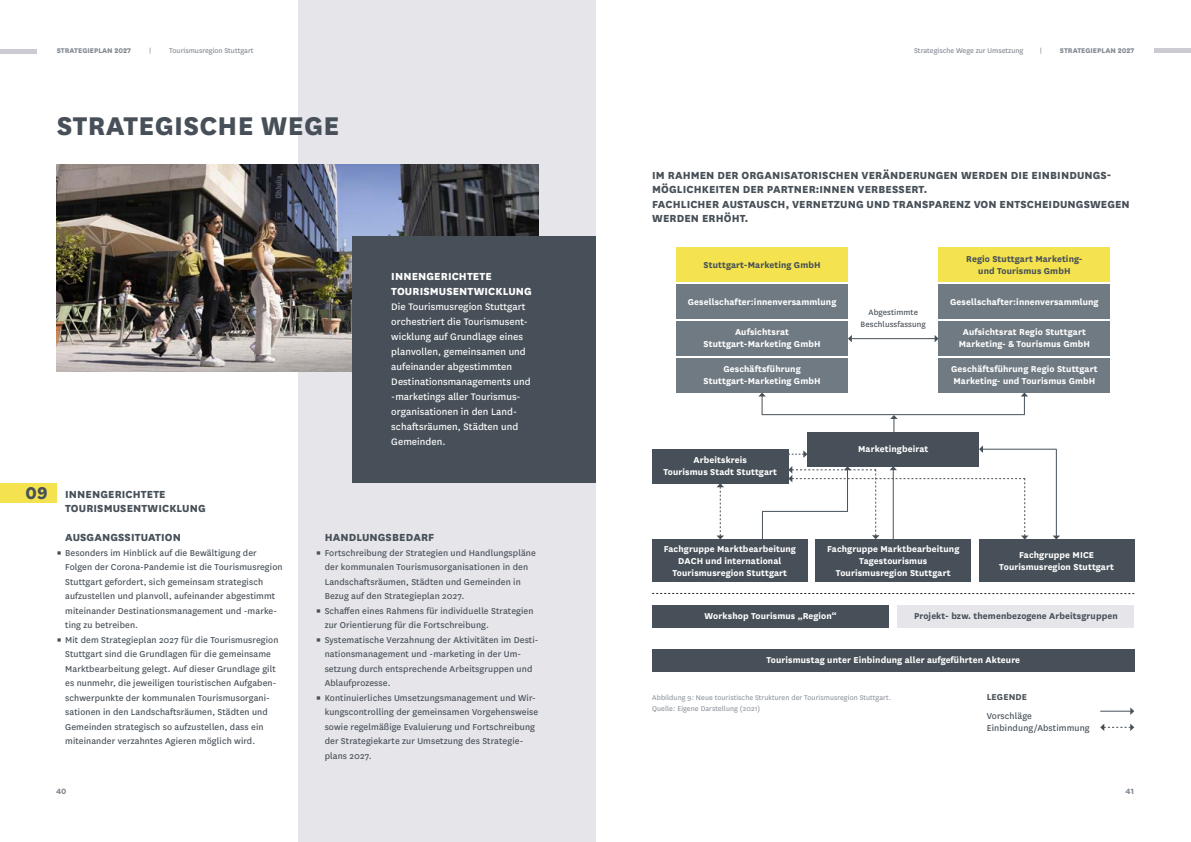
<style>
.page{position:relative;width:1191px;height:842px;background:#fff}
.page>*{position:absolute;margin:0;border:0;box-sizing:border-box;transform-origin:0 0}
.t1{font:800 30px "National";letter-spacing:.01em;color:#475058}
.t2{font:800 20px "National";color:#475058}
.t3{font:800 12px/14.5px "National";letter-spacing:.01em;color:#475058}
.t4{font:800 12px/14.5px "National";letter-spacing:.01em;color:#fff}
.t5{font:11px/15px "National";letter-spacing:.005em;color:#fff}
.t6{font:10px/14.5px "National";letter-spacing:.01em;color:#475058}
.t7{font:700 10px/12px "National";letter-spacing:.01em;color:#fff;text-align:center}
.t8{font:700 10px/12px "National";letter-spacing:.01em;color:#475058;text-align:center}
.t9{font:9px/12px "National";letter-spacing:.01em;color:#475058;text-align:center}
.t10{font:800 9px "National";color:#838a93}
.t11{font:8px/11px "National";letter-spacing:.01em;color:#838a93}
.t12{font:8px "National";color:#838a93}
.t13{font:800 8px "National";color:#838a93}
</style>
<div class="page">
<div style="left:298px;top:0;width:297px;height:842px;background:#e6e5ea"></div>
<div style="left:1154px;top:48px;width:37px;height:5px;background:#cccbd4"></div>
<hr style="left:0;top:49px;width:37px;height:4px;background:#cccbd4">
<div style="left:0;top:483px;width:57px;height:20px;background:#f4e34f"></div>
<img style="left:57px;top:164px;width:482px;height:207px">
<div style="left:351px;top:237px;width:244px;height:246px;background:#475058"></div>
<hr style="left:1100px;top:711px;width:30px;height:1px;background:#475058">
<svg style="left:1130px;top:707px;width:4px;height:8px"></svg>
<svg style="left:1100px;top:723px;width:34px;height:8px"></svg>
<div style="left:676px;top:248px;width:172px;height:34px;background:#f4e34f"></div>
<div style="left:676px;top:285px;width:172px;height:34px;background:#707a82"></div>
<div style="left:676px;top:322px;width:172px;height:34px;background:#707a82"></div>
<div style="left:676px;top:358px;width:172px;height:34px;background:#707a82"></div>
<div style="left:938px;top:248px;width:172px;height:34px;background:#f4e34f"></div>
<div style="left:938px;top:285px;width:172px;height:34px;background:#707a82"></div>
<div style="left:938px;top:322px;width:172px;height:34px;background:#707a82"></div>
<div style="left:938px;top:358px;width:172px;height:34px;background:#707a82"></div>
<div style="left:807px;top:432px;width:172px;height:34px;background:#475058"></div>
<div style="left:652px;top:449px;width:136px;height:34px;background:#475058"></div>
<div style="left:652px;top:540px;width:155px;height:42px;background:#475058"></div>
<div style="left:979px;top:540px;width:155px;height:42px;background:#475058"></div>
<div style="left:815px;top:540px;width:156px;height:42px;background:#475058"></div>
<div style="left:652px;top:605px;width:237px;height:23px;background:#475058"></div>
<div style="left:897px;top:605px;width:237px;height:23px;background:#e6e5ea"></div>
<svg style="left:788px;top:450px;width:19px;height:8px"></svg>
<svg style="left:758px;top:392px;width:8px;height:22px"></svg>
<svg style="left:1020px;top:392px;width:8px;height:23px"></svg>
<hr style="left:761px;top:414px;width:263px;height:1px;background:#475058">
<svg style="left:890px;top:415px;width:7px;height:17px"></svg>
<svg style="left:716px;top:483px;width:8px;height:57px"></svg>
<hr style="left:1056px;top:449px;width:1px;height:87px;background:#475058">
<svg style="left:1052px;top:536px;width:8px;height:4px"></svg>
<hr style="left:982px;top:449px;width:74px;height:1px;background:#475058">
<svg style="left:979px;top:445px;width:4px;height:8px"></svg>
<svg style="left:762px;top:512px;width:1px;height:28px"></svg>
<hr style="left:762px;top:511px;width:85px;height:1px;background:#475058">
<svg style="left:788px;top:466px;width:240px;height:74px"></svg>
<svg style="left:652px;top:593px;width:482px;height:1px"></svg>
<hr style="left:851px;top:338px;width:84px;height:1px;background:#475058">
<svg style="left:848px;top:335px;width:4px;height:7px"></svg>
<svg style="left:934px;top:335px;width:4px;height:7px"></svg>
<div style="left:652px;top:649px;width:482px;height:23px;background:#475058"></div>
<p class="t13" style="left:57px;top:45px;width:76px">STRATEGIEPLAN 2027</p>
<p class="t12" style="left:149px;top:46px;width:4px">|</p>
<p class="t12" style="left:169px;top:46px;width:86px">Tourismusregion Stuttgart</p>
<p class="t12" style="left:914px;top:46px;width:111px">Strategische Wege zur Umsetzung</p>
<p class="t12" style="left:1039px;top:46px;width:4px">|</p>
<p class="t13" style="left:1059px;top:45px;width:76px">STRATEGIEPLAN 2027</p>
<h1 class="t1" style="left:57px;top:104px;width:284px">STRATEGISCHE WEGE</h1>
<p class="t3" style="left:652px;top:167px;width:479px">IM RAHMEN DER ORGANISATORISCHEN VERÄNDERUNGEN WERDEN DIE EINBINDUNGS-MÖGLICHKEITEN DER PARTNER:INNEN VERBESSERT.<br>FACHLICHER AUSTAUSCH, VERNETZUNG UND TRANSPARENZ VON ENTSCHEIDUNGSWEGEN WERDEN ERHÖHT.</p>
<h2 class="t2" style="left:26px;top:479px;width:24px">09</h2>
<p class="t3" style="left:65px;top:486px;width:142px">INNENGERICHTETE<br>TOURISMUSENTWICKLUNG</p>
<p class="t3" style="left:65px;top:529px;width:117px">AUSGANGSSITUATION</p>
<p class="t6" style="left:65px;top:545px;width:219px;text-indent:-8px">▪ Besonders im Hinblick auf die Bewältigung der Folgen der Corona-Pandemie ist die Tourismusregion Stuttgart gefordert, sich gemeinsam strategisch aufzustellen und planvoll, aufeinander abgestimmt miteinander Destinationsmanagement und -marke&shy;ting zu betreiben.</p>
<p class="t6" style="left:65px;top:632px;width:215px;text-indent:-8px">▪ Mit dem Strategieplan 2027 für die Tourismusregion Stuttgart sind die Grundlagen für die gemeinsame Marktbearbeitung gelegt. Auf dieser Grundlage gilt es nunmehr, die jeweiligen touristischen Aufgaben&shy;schwerpunkte der kommunalen Tourismusorgani&shy;sationen in den Landschaftsräumen, Städten und Gemeinden strategisch so aufzustellen, dass ein miteinander verzahntes Agieren möglich wird.</p>
<p class="t4" style="left:391px;top:268px;width:142px">INNENGERICHTETE<br>TOURISMUSENTWICKLUNG</p>
<p class="t5" style="left:391px;top:298px;width:141px">Die Tourismusregion Stuttgart orchestriert die Tourismusent&shy;wicklung auf Grundlage eines planvollen, gemeinsamen und aufeinander abgestimmten<br>Destinationsmanagements und -marketings aller Tourismus&shy;organisationen in den Land&shy;schaftsräumen, Städten und<br>Gemeinden.</p>
<p class="t3" style="left:325px;top:529px;width:111px">HANDLUNGSBEDARF</p>
<p class="t6" style="left:325px;top:545px;width:213px;text-indent:-8px">▪ Fortschreibung der Strategien und Handlungspläne der kommunalen Tourismusorganisationen in den Landschaftsräumen, Städten und Gemeinden in Bezug auf den Strategieplan 2027.</p>
<p class="t6" style="left:325px;top:603px;width:210px;text-indent:-8px">▪ Schaffen eines Rahmens für individuelle Strategien zur Orientierung für die Fortschreibung.</p>
<p class="t6" style="left:325px;top:632px;width:215px;text-indent:-8px">▪ Systematische Verzahnung der Aktivitäten im Desti&shy;nationsmanagement und -marketing in der Um&shy;setzung durch entsprechende Arbeitsgruppen und Ablaufprozesse.</p>
<p class="t6" style="left:325px;top:690px;width:215px;text-indent:-8px">▪ Kontinuierliches Umsetzungsmanagement und Wir&shy;kungscontrolling der gemeinsamen Vorgehensweise sowie regelmäßige Evaluierung und Fortschreibung der Strategiekarte zur Umsetzung des Strategie&shy;plans 2027.</p>
<p class="t8" style="left:703px;top:258px;width:119px">Stuttgart-Marketing GmbH</p>
<p class="t7" style="left:688px;top:295px;width:150px">Gesellschafter:innenversammlung</p>
<p class="t7" style="left:703px;top:326px;width:119px">Aufsichtsrat<br>Stuttgart-Marketing GmbH</p>
<p class="t7" style="left:703px;top:362px;width:119px">Geschäftsführung<br>Stuttgart-Marketing GmbH</p>
<p class="t9" style="left:860px;top:306px;width:67px">Abgestimmte<br>Beschlussfassung</p>
<p class="t8" style="left:966px;top:252px;width:118px">Regio Stuttgart Marketing&shy;und Tourismus GmbH</p>
<p class="t7" style="left:950px;top:295px;width:150px">Gesellschafter:innenversammlung</p>
<p class="t7" style="left:958px;top:326px;width:133px">Aufsichtsrat Regio Stuttgart<br>Marketing- &amp; Tourismus GmbH</p>
<p class="t7" style="left:951px;top:362px;width:148px;text-align:left">Geschäftsführung Regio Stuttgart<br>Marketing- und Tourismus GmbH</p>
<p class="t7" style="left:663px;top:453px;width:115px">Arbeitskreis<br>Tourismus Stadt Stuttgart</p>
<p class="t7" style="left:858px;top:442px;width:72px">Marketingbeirat</p>
<p class="t7" style="left:663px;top:542px;width:134px">Fachgruppe Marktbearbeitung<br>DACH und international<br>Tourismusregion Stuttgart</p>
<p class="t7" style="left:999px;top:548px;width:116px">Fachgruppe MICE<br>Tourismusregion Stuttgart</p>
<p class="t7" style="left:827px;top:542px;width:134px">Fachgruppe Marktbearbeitung<br>Tagestourismus<br>Tourismusregion Stuttgart</p>
<p class="t7" style="left:704px;top:609px;width:133px">Workshop Tourismus „Region“</p>
<p class="t8" style="left:914px;top:609px;width:205px">Projekt- bzw. themenbezogene Arbeitsgruppen</p>
<p class="t7" style="left:766px;top:653px;width:255px">Tourismustag unter Einbindung aller aufgeführten Akteure</p>
<p class="t11" style="left:652px;top:692px;width:240px">Abbildung 9: Neue touristische Strukturen der Tourismusregion Stuttgart.<br>Quelle: Eigene Darstellung (2021)</p>
<p class="t8" style="left:986px;top:691px;width:42px">LEGENDE</p>
<p class="t6" style="left:986px;top:709px;width:104px;line-height:12px">Vorschläge<br>Einbindung/Abstimmung</p>
<p class="t10" style="left:56px;top:784px;width:12px">40</p>
<p class="t10" style="left:1125px;top:784px;width:10px">41</p>
</div>
